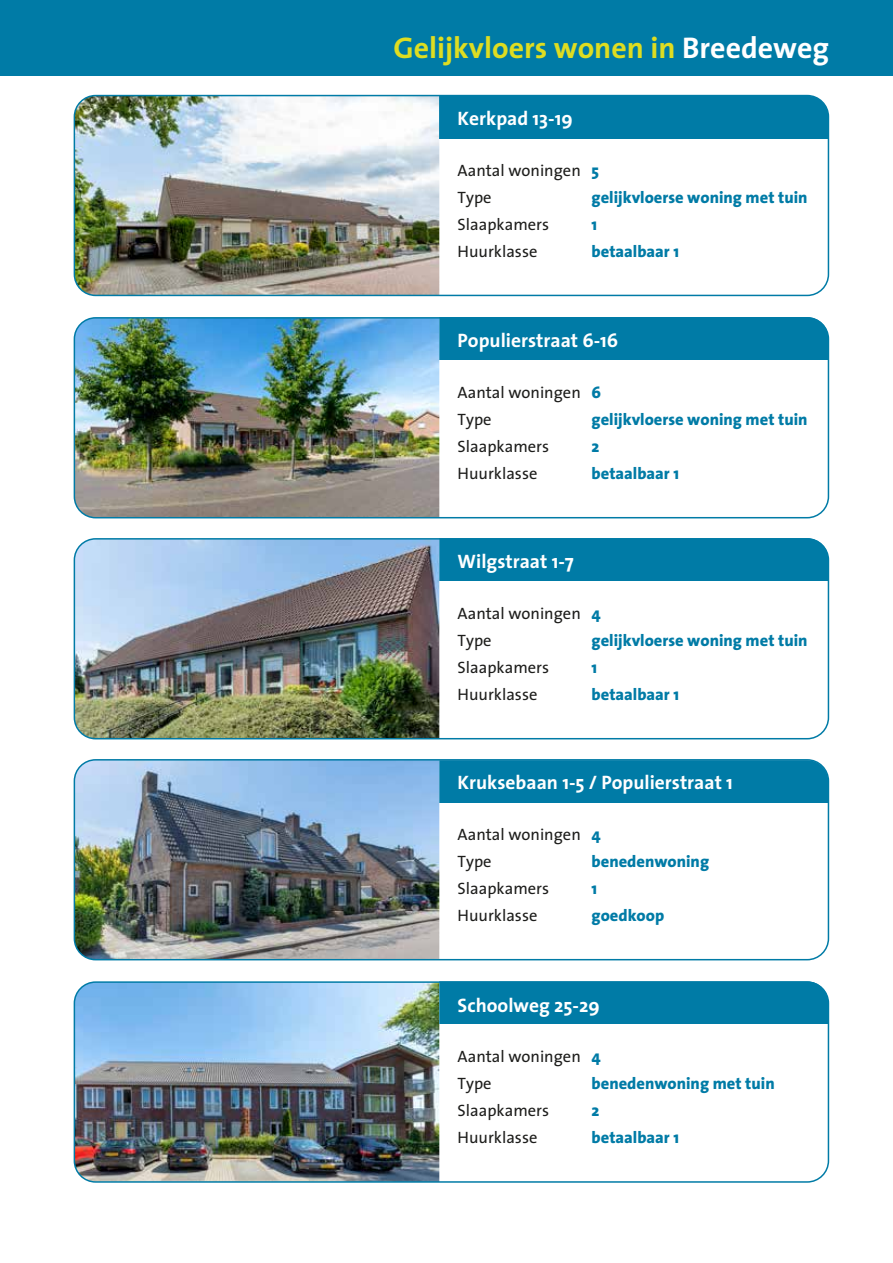
<style>
.page{position:relative;width:893px;height:1263px;background:#fff}
.page>*{position:absolute;margin:0;border:0;box-sizing:border-box;transform-origin:0 0}
.t1{font:700 30px "The Sans";color:#dedd21}
.t2{font:700 19.5px "The Sans";color:#fff}
.t3{font:16.5px/27px "The Sans";color:#1d1d1b}
.t4{font:800 16.5px "The Sans";color:#007ba6}
.s1{color:#fff}
.s2{font-weight:800;color:#007ba6}
</style>
<div class="page">
<div style="left:0;top:0;width:893px;height:76px;background:#007ba6"></div>
<img style="left:74px;top:96px;width:365px;height:199px">
<div style="left:74px;top:95px;width:755px;height:201px;border:2px solid #007ba6;border-radius:21px"></div>
<div style="left:439px;top:96px;width:389px;height:43px;background:#007ba6"></div>
<img style="left:74px;top:320px;width:365px;height:198px">
<div style="left:74px;top:317px;width:755px;height:201px;border:2px solid #007ba6;border-radius:21px"></div>
<div style="left:439px;top:317px;width:389px;height:43px;background:#007ba6"></div>
<img style="left:74px;top:541px;width:365px;height:198px">
<div style="left:74px;top:538px;width:755px;height:201px;border:2px solid #007ba6;border-radius:21px"></div>
<div style="left:439px;top:538px;width:389px;height:43px;background:#007ba6"></div>
<img style="left:74px;top:762px;width:365px;height:198px">
<div style="left:74px;top:759px;width:755px;height:201px;border:2px solid #007ba6;border-radius:21px"></div>
<div style="left:439px;top:760px;width:389px;height:43px;background:#007ba6"></div>
<img style="left:74px;top:984px;width:365px;height:196px">
<div style="left:74px;top:981px;width:755px;height:202px;border:2px solid #007ba6;border-radius:21px"></div>
<div style="left:439px;top:981px;width:389px;height:43px;background:#007ba6"></div>
<h1 class="t1" style="left:394px;top:23px;width:437px">Gelijkvloers wonen in <span class="s1">Breedeweg</span></h1>
<p class="t2" style="left:458px;top:102px;width:117px">Kerkpad 13-19</p>
<p class="t3" style="left:458px;top:156px;width:143px">Aantal woningen <span class="s2">5<br></span>Type</p>
<p class="t4" style="left:592px;top:183px;width:218px">gelijkvloerse woning met tuin</p>
<p class="t3" style="left:458px;top:210px;width:93px">Slaapkamers</p>
<p class="t4" style="left:592px;top:210px;width:7px">1</p>
<p class="t3" style="left:458px;top:237px;width:81px">Huurklasse</p>
<p class="t4" style="left:592px;top:237px;width:89px">betaalbaar 1</p>
<p class="t2" style="left:458px;top:324px;width:162px">Populierstraat 6-16</p>
<p class="t3" style="left:458px;top:378px;width:145px">Aantal woningen <span class="s2">6<br></span>Type</p>
<p class="t4" style="left:592px;top:405px;width:218px">gelijkvloerse woning met tuin</p>
<p class="t3" style="left:458px;top:432px;width:93px">Slaapkamers</p>
<p class="t4" style="left:592px;top:433px;width:9px">2</p>
<p class="t3" style="left:458px;top:459px;width:81px">Huurklasse</p>
<p class="t4" style="left:592px;top:460px;width:89px">betaalbaar 1</p>
<p class="t2" style="left:458px;top:545px;width:118px">Wilgstraat 1-7</p>
<p class="t3" style="left:458px;top:599px;width:145px">Aantal woningen <span class="s2">4<br></span>Type</p>
<p class="t4" style="left:592px;top:626px;width:218px">gelijkvloerse woning met tuin</p>
<p class="t3" style="left:458px;top:653px;width:93px">Slaapkamers</p>
<p class="t4" style="left:592px;top:653px;width:7px">1</p>
<p class="t3" style="left:458px;top:680px;width:81px">Huurklasse</p>
<p class="t4" style="left:592px;top:681px;width:89px">betaalbaar 1</p>
<p class="t2" style="left:458px;top:766px;width:277px">Kruksebaan 1-5 / Populierstraat 1</p>
<p class="t3" style="left:458px;top:820px;width:145px">Aantal woningen <span class="s2">4<br></span>Type</p>
<p class="t4" style="left:592px;top:847px;width:119px">benedenwoning</p>
<p class="t3" style="left:458px;top:874px;width:93px">Slaapkamers</p>
<p class="t4" style="left:592px;top:874px;width:7px">1</p>
<p class="t3" style="left:458px;top:901px;width:81px">Huurklasse</p>
<p class="t4" style="left:592px;top:901px;width:74px">goedkoop</p>
<p class="t2" style="left:458px;top:989px;width:144px">Schoolweg 25-29</p>
<p class="t3" style="left:458px;top:1043px;width:145px">Aantal woningen <span class="s2">4<br></span>Type</p>
<p class="t4" style="left:592px;top:1070px;width:185px">benedenwoning met tuin</p>
<p class="t3" style="left:458px;top:1097px;width:93px">Slaapkamers</p>
<p class="t4" style="left:592px;top:1097px;width:9px">2</p>
<p class="t3" style="left:458px;top:1124px;width:81px">Huurklasse</p>
<p class="t4" style="left:592px;top:1124px;width:89px">betaalbaar 1</p>
</div>
